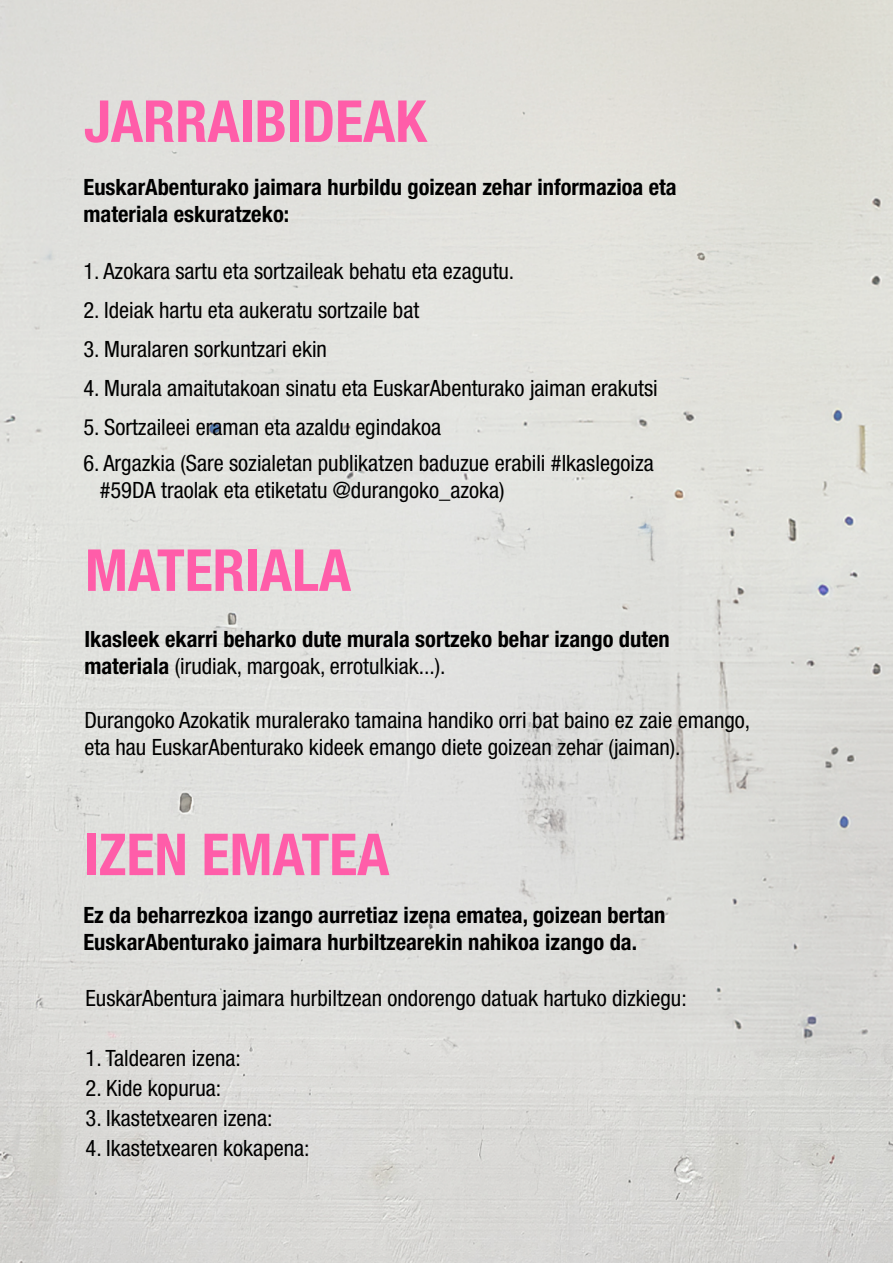
<style>
.page{position:relative;width:893px;height:1263px;background:#fff}
.page>*{position:absolute;margin:0;border:0;box-sizing:border-box;transform-origin:0 0}
.t1{font:700 condensed 57.9px "Helvetica Neue LT Pro";color:#ff5da9}
.t2{font:condensed 22.5px/27px "Helvetica Neue LT Pro";color:#000}
.t3{font:700 condensed 22.5px/27px "Helvetica Neue LT Pro";color:#000}
.s1{font-weight:400}
</style>
<div class="page">
<img style="left:0;top:0;width:893px;height:1263px">
<h1 class="t1" style="left:84px;top:86px;width:344px">JARRAIBIDEAK</h1>
<p class="t3" style="left:84px;top:173px;width:595px">EuskarAbenturako jaimara hurbildu goizean zehar informazioa eta materiala eskuratzeko:</p>
<p class="t2" style="left:83px;top:258px;width:432px">1. Azokara sartu eta sortzaileak behatu eta ezagutu.</p>
<p class="t2" style="left:83px;top:297px;width:337px">2. Ideiak hartu eta aukeratu sortzaile bat</p>
<p class="t2" style="left:83px;top:336px;width:245px">3. Muralaren sorkuntzari ekin</p>
<p class="t2" style="left:83px;top:375px;width:576px">4. Murala amaitutakoan sinatu eta EuskarAbenturako jaiman erakutsi</p>
<p class="t2" style="left:83px;top:414px;width:359px">5. Sortzaileei eraman eta azaldu egindakoa</p>
<p class="t2" style="left:100px;top:450px;width:556px;text-indent:-16px">6. Argazkia (Sare sozialetan publikatzen baduzue erabili #Ikaslegoiza #59DA traolak eta etiketatu @durangoko_azoka)</p>
<h1 class="t1" style="left:85px;top:535px;width:268px">MATERIALA</h1>
<p class="t3" style="left:84px;top:626px;width:587px">Ikasleek ekarri beharko dute murala sortzeko behar izango duten materiala <span class="s1">(irudiak, margoak, errotulkiak...).</span></p>
<p class="t2" style="left:84px;top:707px;width:667px">Durangoko Azokatik muralerako tamaina handiko orri bat baino ez zaie emango, eta hau EuskarAbenturako kideek emango diete goizean zehar (jaiman).</p>
<h1 class="t1" style="left:84px;top:819px;width:307px">IZEN EMATEA</h1>
<p class="t3" style="left:83px;top:901px;width:583px">Ez da beharrezkoa izango aurretiaz izena ematea, goizean bertan<br>EuskarAbenturako jaimara hurbiltzearekin nahikoa izango da.</p>
<p class="t2" style="left:86px;top:984px;width:603px">EuskarAbentura jaimara hurbiltzean ondorengo datuak hartuko dizkiegu:</p>
<p class="t2" style="left:86px;top:1044px;width:157px">1. Taldearen izena:</p>
<p class="t2" style="left:86px;top:1074px;width:137px">2. Kide kopurua:</p>
<p class="t2" style="left:86px;top:1104px;width:188px">3. Ikastetxearen izena:</p>
<p class="t2" style="left:86px;top:1134px;width:226px">4. Ikastetxearen kokapena:</p>
</div>
